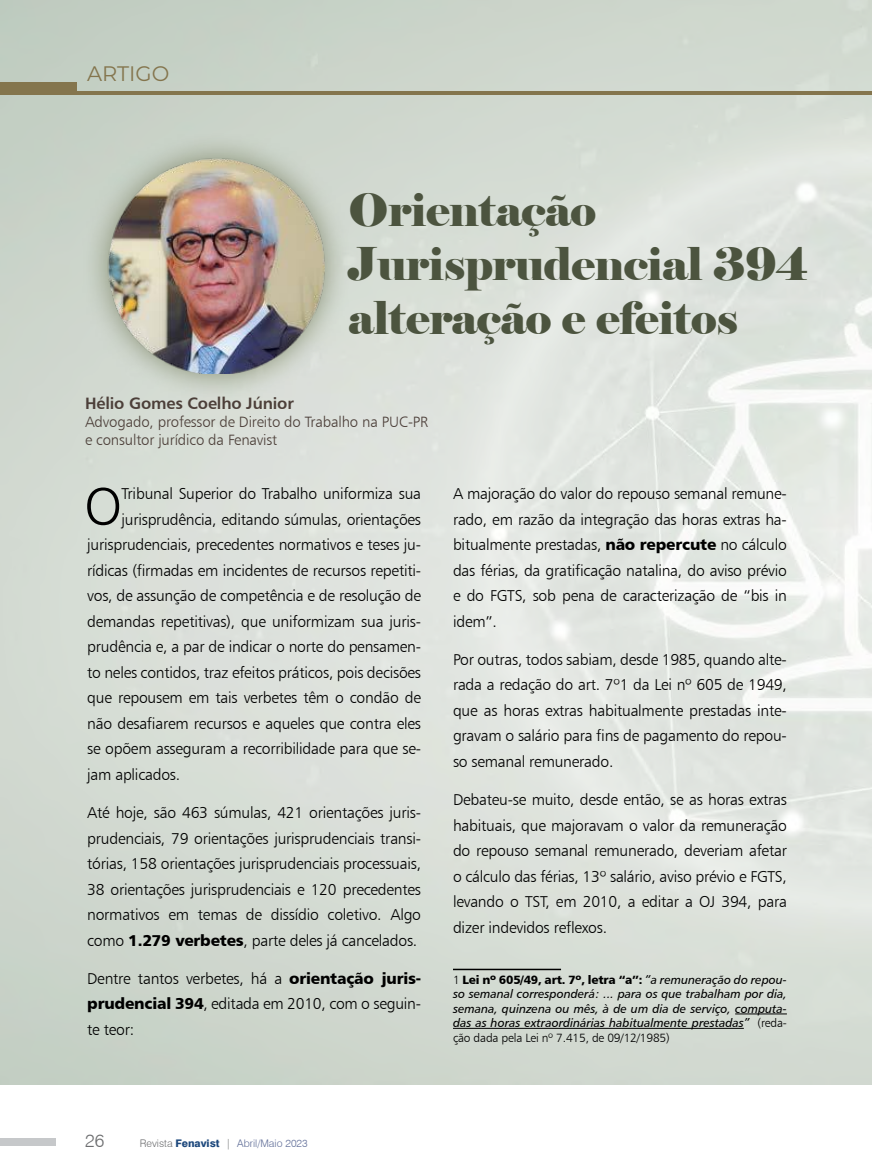
<style>
.page{position:relative;width:872px;height:1170px;background:#fff}
.page>*{position:absolute;margin:0;border:0;box-sizing:border-box;transform-origin:0 0}
.t1{font:52.5px "Humanist 777 BT Light B";color:#000}
.t2{font:45px/54px "Elephant";letter-spacing:-.01em;color:#4c543f}
.t3{font:21px "Montserrat";color:#84754d}
.t4{font:300 18px "Swiss 721 BT";color:#6d6e70}
.t5{font:16.5px "Humanist 777 BT Bold B";letter-spacing:-.01em;color:#4c3f39}
.t6{font:15.75px/25.5px "Humanist 777 BT Light B";letter-spacing:-.015em;color:#000;text-align:justify}
.t7{font:15px/18px "Humanist 777 BT Light B";letter-spacing:-.01em;color:#4c3f39}
.t8{font:12px/14.4px "Humanist 777 BT Italic B";color:#000;text-align:justify}
.t9{font:12px "Humanist 777 BT Black B";letter-spacing:-.015em;color:#000}
.t10{font:12px "Humanist 777 BT Light B";letter-spacing:-.015em;color:#000}
.t11{font:300 10.5px "Swiss 721 BT";color:#5f6d97}
.s1{font-family:"Humanist 777 BT Black B"}
.s2{font-family:"Humanist 777 BT Light B"}
.s3{font-family:"Humanist 777 BT Italic B"}
.s4{color:#6d6e70}
.s5{font-weight:800;color:#1e497d}
</style>
<div class="page">
<div style="left:0;top:1138px;width:55px;height:7px;background:#c6c8ca"></div>
<img style="left:0;top:0;width:872px;height:1084px">
<div style="left:0;top:82px;width:76px;height:13px;background:#84754d"></div>
<hr style="left:0;top:92px;width:872px;height:3px;background:#84754d">
<div style="left:81px;top:132px;width:271px;height:270px;background:#6a724e;opacity:.75"></div>
<img style="left:98px;top:148px;width:229px;height:225px">
<hr style="left:453px;top:968px;width:108px;height:2px;background:#000">
<hr style="left:735px;top:1013px;width:52px;height:1px;background:#000">
<hr style="left:453px;top:1027px;width:291px;height:1px;background:#000">
<h3 class="t3" style="left:87px;top:60px;width:84px">ARTIGO</h3>
<h2 class="t2" style="left:348px;top:184px;width:461px">Orientação<br>Jurisprudencial 394 alteração e efeitos</h2>
<p class="t5" style="left:85px;top:393px;width:210px">Hélio Gomes Coelho Júnior</p>
<p class="t7" style="left:85px;top:413px;width:345px">Advogado, professor de Direito do Trabalho na PUC-PR e consultor jurídico da Fenavist</p>
<h1 class="t1" style="left:84px;top:474px;width:39px">O</h1>
<p class="t6" style="left:121px;top:480px;width:301px">Tribunal Superior do Trabalho uniformiza sua</p>
<p class="t6" style="left:121px;top:506px;width:301px">jurisprudência, editando súmulas, orientações</p>
<p class="t6" style="left:87px;top:531px;width:335px">jurisprudenciais, precedentes normativos e teses ju-</p>
<p class="t6" style="left:87px;top:557px;width:335px">rídicas (firmadas em incidentes de recursos repetiti-</p>
<p class="t6" style="left:87px;top:582px;width:335px">vos, de assunção de competência e de resolução de</p>
<p class="t6" style="left:87px;top:608px;width:335px">demandas repetitivas), que uniformizam sua juris-</p>
<p class="t6" style="left:87px;top:633px;width:335px">prudência e, a par de indicar o norte do pensamen-</p>
<p class="t6" style="left:87px;top:659px;width:335px">to neles contidos, traz efeitos práticos, pois decisões</p>
<p class="t6" style="left:87px;top:684px;width:335px">que repousem em tais verbetes têm o condão de</p>
<p class="t6" style="left:87px;top:710px;width:335px">não desafiarem recursos e aqueles que contra eles</p>
<p class="t6" style="left:87px;top:735px;width:335px">se opõem asseguram a recorribilidade para que se-</p>
<p class="t6" style="left:87px;top:761px;width:95px">jam aplicados.</p>
<p class="t6" style="left:87px;top:799px;width:335px">Até hoje, são 463 súmulas, 421 orientações juris&shy;prudenciais, 79 orientações jurisprudenciais transi&shy;tórias, 158 orientações jurisprudenciais processuais, 38 orientações jurisprudenciais e 120 precedentes normativos em temas de dissídio coletivo. Algo como <span class="s1">1.279 verbetes</span>, parte deles já cancelados.</p>
<p class="t6" style="left:87px;top:965px;width:335px">Dentre tantos verbetes, há a <span class="s1">orientação juris&shy;prudencial 394</span>, editada em 2010, com o seguin&shy;te teor:</p>
<p class="t6" style="left:453px;top:480px;width:335px">A majoração do valor do repouso semanal remune&shy;rado, em razão da integração das horas extras ha&shy;bitualmente prestadas, <span class="s1">não repercute</span> no cálculo das férias, da gratificação natalina, do aviso prévio e do FGTS, sob pena de caracterização de “bis in idem”.</p>
<p class="t6" style="left:453px;top:646px;width:335px">Por outras, todos sabiam, desde 1985, quando alte&shy;rada a redação do art. 7º1 da Lei nº 605 de 1949, que as horas extras habitualmente prestadas inte&shy;gravam o salário para fins de pagamento do repou&shy;so semanal remunerado.</p>
<p class="t6" style="left:453px;top:786px;width:335px">Debateu-se muito, desde então, se as horas extras habituais, que majoravam o valor da remuneração do repouso semanal remunerado, deveriam afetar o cálculo das férias, 13º salário, aviso prévio e FGTS, levando o TST, em 2010, a editar a OJ 394, para dizer indevidos reflexos.</p>
<p class="t9" style="left:453px;top:971px;width:335px"><span class="s2">1</span> Lei nº 605/49, art. 7º, letra “a”: <span class="s3">“a remuneração do repou-</span></p>
<p class="t8" style="left:453px;top:986px;width:335px">so semanal corresponderá: ... para os que trabalham por dia, semana, quinzena ou mês, à de um dia de serviço, computa&shy;das as horas extraordinárias habitualmente prestadas” <span class="s2">(reda-</span></p>
<p class="t10" style="left:453px;top:1029px;width:218px">ção dada pela Lei nº 7.415, de 09/12/1985)</p>
<p class="t4" style="left:85px;top:1128px;width:21px">26</p>
<p class="t11" style="left:140px;top:1136px;width:169px"><span class="s4">Revista</span> <span class="s5">Fenavist</span> <span class="s4">|</span> Abril/Maio 2023</p>
</div>
